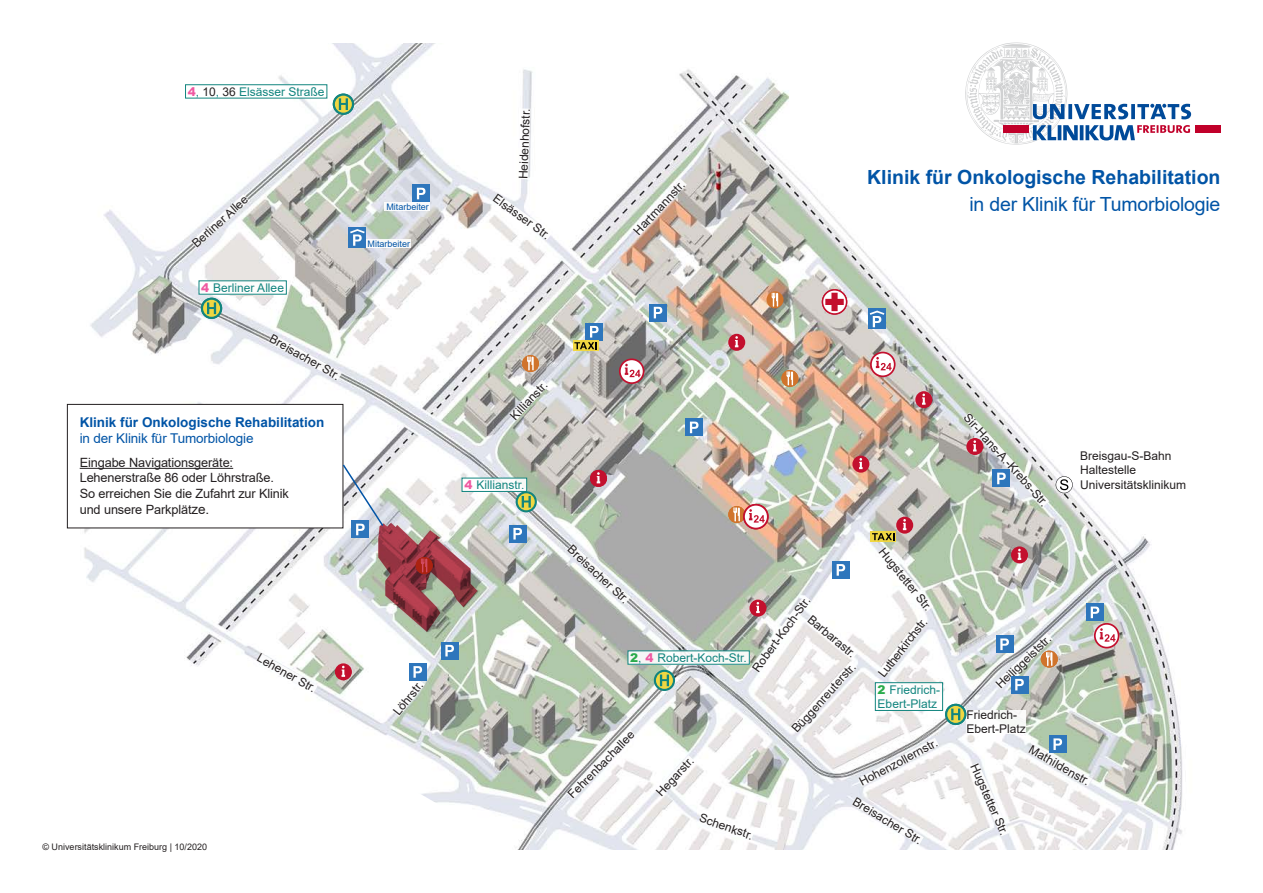
<style>
.page{position:relative;width:1263px;height:893px;background:#fff}
.page>*{position:absolute;margin:0;border:0;box-sizing:border-box;transform-origin:0 0}
.t1{font:700 19.5px/27px "Arial";color:#0154a6;text-align:right}
.t2{font:700 13.5px "Arial";color:#0154a6}
.t3{font:13.5px "Arial";letter-spacing:-.01em;color:#0154a6}
.t4{font:12.75px/15.8px "Arial";letter-spacing:-.01em;color:#231f20}
.t5{font:12px/14.4px "Arial";color:#231f20}
.t6{font:12px/14.4px "Arial";color:#12857f}
.t7{font:9px "Arial";color:#231f20}
.t8{font:9px "Arial";color:#0154a6}
.s1{font-weight:900;color:#ef59a1}
.s2{color:#231f20}
.s3{font-size:13.5px}
.s4{font-weight:400}
.s5{font-weight:900;color:#29ab4a}
</style>
<div class="page">
<img style="left:66px;top:43px;width:1126px;height:807px">
<svg style="left:492px;top:193px;width:60px;height:47px"></svg>
<svg style="left:519px;top:108px;width:11px;height:71px"></svg>
<svg style="left:632px;top:179px;width:55px;height:57px"></svg>
<svg style="left:191px;top:194px;width:58px;height:54px"></svg>
<svg style="left:509px;top:380px;width:39px;height:41px"></svg>
<svg style="left:256px;top:653px;width:62px;height:40px"></svg>
<svg style="left:567px;top:544px;width:63px;height:60px"></svg>
<svg style="left:268px;top:334px;width:74px;height:47px"></svg>
<svg style="left:567px;top:729px;width:69px;height:70px"></svg>
<svg style="left:655px;top:755px;width:40px;height:42px"></svg>
<svg style="left:698px;top:813px;width:56px;height:28px"></svg>
<svg style="left:970px;top:762px;width:39px;height:74px"></svg>
<svg style="left:852px;top:797px;width:72px;height:48px"></svg>
<div style="left:966px;top:710px;width:60px;height:24px;background:#fff"></div>
<svg style="left:304px;top:757px;width:159px;height:93px"></svg>
<div style="left:1041px;top:651px;width:17px;height:17px;background:#d0742c;border-radius:50%"></div>
<div style="left:522px;top:355px;width:17px;height:17px;background:#d0742c;border-radius:50%"></div>
<svg style="left:527px;top:356px;width:7px;height:15px"></svg>
<div style="left:728px;top:506px;width:17px;height:17px;background:#d0742c;border-radius:50%"></div>
<svg style="left:781px;top:370px;width:17px;height:17px"></svg>
<svg style="left:787px;top:371px;width:6px;height:15px"></svg>
<svg style="left:766px;top:291px;width:17px;height:17px"></svg>
<svg style="left:772px;top:292px;width:6px;height:15px"></svg>
<div style="left:868px;top:309px;width:17px;height:20px;background:#2e76bc"></div>
<svg style="left:870px;top:311px;width:14px;height:16px"></svg>
<svg style="left:1086px;top:604px;width:17px;height:17px"></svg>
<div style="left:1011px;top:676px;width:17px;height:17px;background:#2e76bc"></div>
<svg style="left:995px;top:633px;width:58px;height:57px"></svg>
<div style="left:1049px;top:736px;width:17px;height:17px;background:#2e76bc"></div>
<svg style="left:1028px;top:738px;width:64px;height:48px"></svg>
<div style="left:509px;top:525px;width:17px;height:17px;background:#2e76bc"></div>
<svg style="left:513px;top:528px;width:9px;height:11px"></svg>
<svg style="left:649px;top:304px;width:17px;height:17px"></svg>
<svg style="left:654px;top:307px;width:8px;height:11px"></svg>
<div style="left:441px;top:642px;width:17px;height:17px;background:#2e76bc"></div>
<svg style="left:445px;top:645px;width:9px;height:11px"></svg>
<div style="left:409px;top:663px;width:17px;height:17px;background:#2e76bc"></div>
<svg style="left:392px;top:666px;width:33px;height:50px"></svg>
<div style="left:586px;top:323px;width:17px;height:17px;background:#2e76bc"></div>
<svg style="left:686px;top:419px;width:17px;height:17px"></svg>
<svg style="left:690px;top:422px;width:8px;height:11px"></svg>
<svg style="left:871px;top:531px;width:25px;height:11px"></svg>
<svg style="left:872px;top:533px;width:22px;height:7px"></svg>
<svg style="left:573px;top:341px;width:25px;height:10px"></svg>
<svg style="left:574px;top:326px;width:25px;height:23px"></svg>
<div style="left:728px;top:334px;width:17px;height:17px;background:#c3102e;border-radius:50%"></div>
<svg style="left:735px;top:336px;width:3px;height:11px"></svg>
<div style="left:1011px;top:546px;width:17px;height:17px;background:#c3102e;border-radius:50%"></div>
<svg style="left:1018px;top:549px;width:3px;height:11px"></svg>
<div style="left:915px;top:391px;width:17px;height:17px;background:#c3102e;border-radius:50%"></div>
<svg style="left:922px;top:394px;width:3px;height:11px"></svg>
<svg style="left:870px;top:352px;width:25px;height:25px"></svg>
<svg style="left:619px;top:358px;width:25px;height:26px"></svg>
<svg style="left:1091px;top:607px;width:28px;height:41px"></svg>
<svg style="left:733px;top:504px;width:36px;height:25px"></svg>
<div style="left:590px;top:470px;width:17px;height:17px;background:#c3102e;border-radius:50%"></div>
<svg style="left:597px;top:472px;width:3px;height:11px"></svg>
<svg style="left:963px;top:412px;width:86px;height:95px"></svg>
<div style="left:335px;top:663px;width:17px;height:17px;background:#c3102e;border-radius:50%"></div>
<svg style="left:341px;top:666px;width:4px;height:11px"></svg>
<svg style="left:749px;top:600px;width:17px;height:17px"></svg>
<svg style="left:751px;top:547px;width:188px;height:239px"></svg>
<div style="left:852px;top:456px;width:17px;height:17px;background:#c3102e;border-radius:50%"></div>
<svg style="left:859px;top:458px;width:3px;height:11px"></svg>
<div style="left:896px;top:517px;width:17px;height:17px;background:#c3102e;border-radius:50%"></div>
<svg style="left:903px;top:519px;width:3px;height:11px"></svg>
<svg style="left:822px;top:290px;width:24px;height:24px"></svg>
<div style="left:822px;top:289px;width:25px;height:26px;border:1px solid #c3102e;border-radius:50%"></div>
<svg style="left:825px;top:293px;width:19px;height:18px"></svg>
<div style="left:875px;top:683px;width:67px;height:27px;background:#fff"></div>
<div style="left:875px;top:682px;width:68px;height:29px;border:1px solid #12857f"></div>
<div style="left:628px;top:651px;width:121px;height:13px;background:#f6f9f6"></div>
<div style="left:462px;top:478px;width:65px;height:13px;background:#fff"></div>
<div style="left:462px;top:478px;width:65px;height:14px;border:1px solid #12857f"></div>
<div style="left:199px;top:281px;width:87px;height:13px;background:#fff"></div>
<div style="left:186px;top:85px;width:141px;height:13px;background:#fff"></div>
<svg style="left:516px;top:491px;width:21px;height:21px"></svg>
<svg style="left:518px;top:493px;width:17px;height:17px"></svg>
<svg style="left:522px;top:496px;width:9px;height:12px"></svg>
<svg style="left:945px;top:704px;width:21px;height:21px"></svg>
<svg style="left:947px;top:706px;width:17px;height:17px"></svg>
<svg style="left:951px;top:708px;width:9px;height:12px"></svg>
<svg style="left:201px;top:298px;width:21px;height:21px"></svg>
<svg style="left:203px;top:300px;width:17px;height:17px"></svg>
<svg style="left:207px;top:302px;width:9px;height:12px"></svg>
<svg style="left:333px;top:94px;width:21px;height:21px"></svg>
<svg style="left:335px;top:96px;width:17px;height:17px"></svg>
<svg style="left:339px;top:98px;width:9px;height:12px"></svg>
<svg style="left:1056px;top:476px;width:17px;height:17px"></svg>
<svg style="left:654px;top:670px;width:21px;height:21px"></svg>
<svg style="left:656px;top:672px;width:17px;height:17px"></svg>
<svg style="left:660px;top:674px;width:9px;height:12px"></svg>
<div style="left:366px;top:239px;width:45px;height:8px;background:#fff"></div>
<div style="left:349px;top:227px;width:17px;height:20px;background:#2e76bc"></div>
<svg style="left:350px;top:229px;width:15px;height:17px"></svg>
<svg style="left:413px;top:185px;width:17px;height:17px"></svg>
<svg style="left:417px;top:188px;width:8px;height:11px"></svg>
<div style="left:385px;top:202px;width:45px;height:8px;background:#fff"></div>
<div style="left:1195px;top:125px;width:25px;height:8px;background:#c1002a"></div>
<svg style="left:965px;top:43px;width:226px;height:102px"></svg>
<div style="left:67px;top:404px;width:276px;height:124px;background:#fff"></div>
<div style="left:67px;top:404px;width:276px;height:124px;border:1px solid #231f20"></div>
<hr style="left:80px;top:468px;width:153px;height:1px;background:#231f20">
<svg style="left:341px;top:463px;width:136px;height:169px"></svg>
<p class="t6" style="left:188px;top:84px;width:138px"><span class="s1">4</span>, <span class="s2">10</span>, <span class="s2">36</span> Elsässer Straße</p>
<p class="t5" style="left:189px;top:239px;width:72px;rotate:-42deg">Berliner Allee</p>
<p class="t6" style="left:201px;top:280px;width:84px"><span class="s1">4</span> Berliner Allee</p>
<p class="t5" style="left:274px;top:331px;width:80px;rotate:30deg">Breisacher Str.</p>
<p class="t2" style="left:80px;top:413px;width:246px">Klinik für Onkologische Rehabilitation</p>
<p class="t3" style="left:80px;top:429px;width:175px">in der Klinik für Tumorbiologie</p>
<p class="t4" style="left:80px;top:455px;width:155px">Eingabe Navigationsgeräte:</p>
<p class="t4" style="left:80px;top:470px;width:211px">Lehenerstraße 86 oder Löhrstraße.<br>So erreichen Sie die Zufahrt zur Klinik und unsere Parkplät<span class="s3">ze.</span></p>
<p class="t5" style="left:262px;top:650px;width:67px;rotate:30deg">Lehener Str.</p>
<p class="t7" style="left:43px;top:841px;width:166px">© Universitätsklinikum Freiburg | 10/2020</p>
<p class="t8" style="left:386px;top:200px;width:44px">Mitarbeiter</p>
<p class="t8" style="left:368px;top:237px;width:44px">Mitarbeiter</p>
<p class="t5" style="left:516px;top:179px;width:72px;rotate:-88deg">Heidenhofstr.</p>
<p class="t5" style="left:499px;top:191px;width:69px;rotate:36deg">Elsässer Str.</p>
<p class="t5" style="left:507px;top:413px;width:50px;rotate:-47deg">Killianstr.</p>
<p class="t6" style="left:464px;top:478px;width:62px"><span class="s1">4</span> Killianstr.</p>
<p class="t5" style="left:630px;top:228px;width:70px;rotate:-47deg">Hartmannstr.</p>
<p class="t1" style="left:867px;top:164px;width:355px">Klinik für Onkologische Rehabilitation <span class="s4">in der Klinik für Tumorbiologie</span></p>
<p class="t5" style="left:971px;top:411px;width:121px;rotate:48deg">Sir-Hans-A.-Krebs-Str.</p>
<p class="t5" style="left:1080px;top:448px;width:108px">Breisgau-S-Bahn<br>Haltestelle<br>Universitätsklinikum</p>
<p class="t5" style="left:574px;top:542px;width:80px;rotate:43deg">Breisacher Str.</p>
<p class="t5" style="left:887px;top:545px;width:78px;rotate:51deg">Hugstetter Str.</p>
<p class="t5" style="left:749px;top:666px;width:91px;rotate:-54deg">Robert-Koch-Str.</p>
<p class="t5" style="left:814px;top:612px;width:60px;rotate:40deg">Barbarastr.</p>
<p class="t5" style="left:789px;top:726px;width:90px;rotate:-48deg">Büggenreuterstr.</p>
<p class="t5" style="left:875px;top:671px;width:73px;rotate:-52deg">Lutherkirchstr.</p>
<p class="t6" style="left:630px;top:650px;width:118px"><span class="s5">2</span>, <span class="s1">4</span> Robert-Koch-Str.</p>
<p class="t5" style="left:390px;top:709px;width:42px;rotate:-52deg">Löhrstr.</p>
<p class="t6" style="left:878px;top:682px;width:64px"><span class="s5">2</span> Friedrich-<br>Ebert-Platz</p>
<p class="t5" style="left:564px;top:791px;width:91px;rotate:-45deg">Fehrenbachallee</p>
<p class="t5" style="left:857px;top:776px;width:88px;rotate:-28deg">Hohenzollernstr.</p>
<p class="t5" style="left:858px;top:794px;width:80px;rotate:31deg">Breisacher Str.</p>
<p class="t5" style="left:653px;top:789px;width:50px;rotate:-47deg">Hegarstr.</p>
<p class="t5" style="left:702px;top:811px;width:58px;rotate:19deg">Schenkstr.</p>
<p class="t5" style="left:993px;top:681px;width:73px;rotate:-44deg">Heiliggeiststr.</p>
<p class="t5" style="left:966px;top:707px;width:61px">Friedrich-<br>Ebert-Platz</p>
<p class="t5" style="left:981px;top:761px;width:78px;rotate:66deg">Hugstetter Str.</p>
<p class="t5" style="left:1034px;top:742px;width:70px;rotate:30deg">Mathildenstr.</p>
</div>
